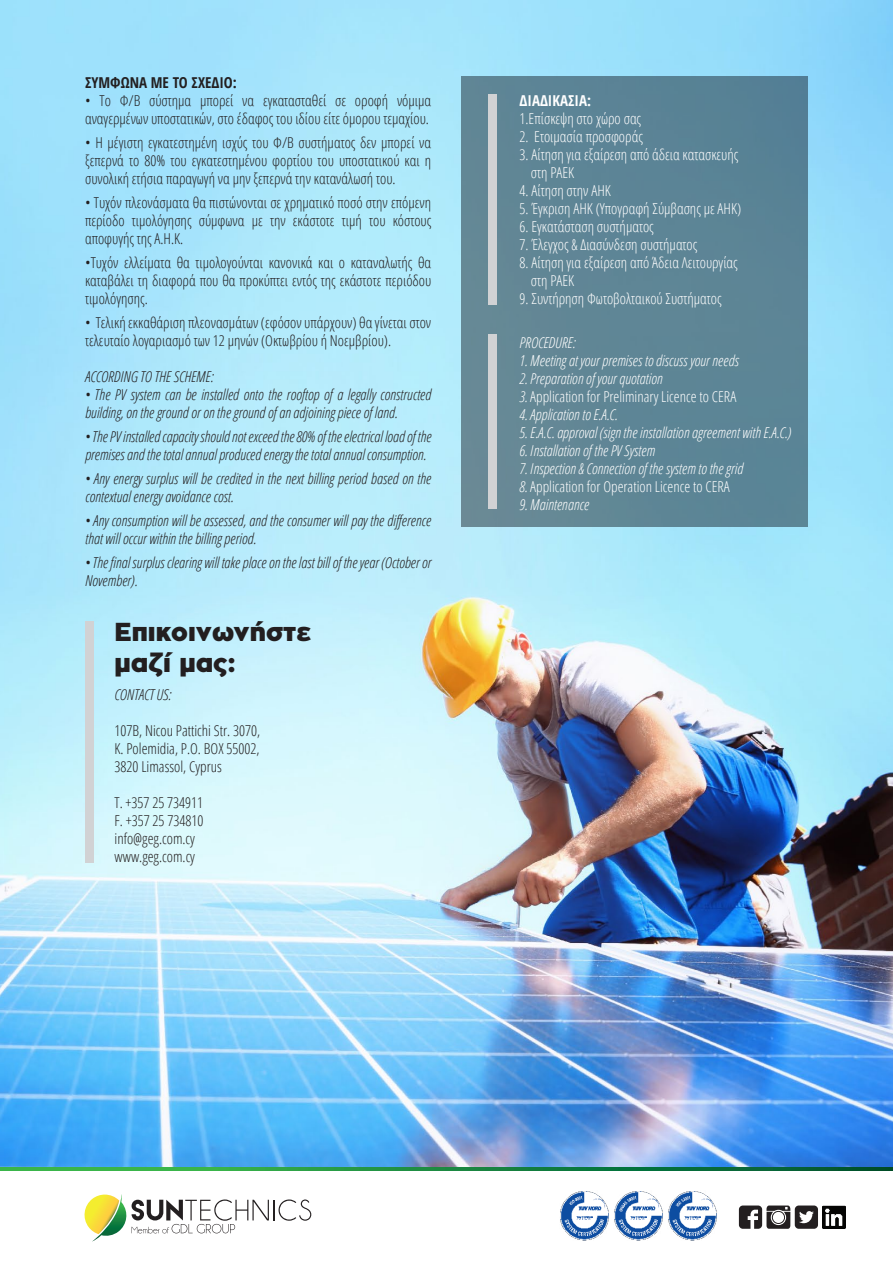
<style>
.page{position:relative;width:893px;height:1263px;background:#fff}
.page>*{position:absolute;margin:0;border:0;box-sizing:border-box;transform-origin:0 0}
.t1{font:900 25.8px/30.9px "Zona Pro";color:#231f20}
.t2{font:300 15px/18px "Open Sans Condensed";color:#231f20;text-align:justify}
.t3{font:italic 300 15px/18px "Open Sans Condensed";color:#231f20}
.t4{font:300 15px/18px "Open Sans Condensed";color:#fff}
.t5{font:italic 300 15px "Open Sans Condensed";color:#fff}
.t6{font:700 15px "Open Sans Condensed";color:#231f20}
.t7{font:700 15px "Open Sans Condensed";color:#fff}
.s1{font-style:italic}
</style>
<div class="page">
<img style="left:0;top:0;width:893px;height:1167px">
<div style="left:462px;top:76px;width:346px;height:450px;background:#5d8596"></div>
<div style="left:488px;top:94px;width:8px;height:210px;background:#d1d2d4"></div>
<div style="left:488px;top:335px;width:8px;height:174px;background:#d1d2d4"></div>
<img style="left:823px;top:1205px;width:23px;height:24px">
<svg style="left:739px;top:1205px;width:79px;height:24px"></svg>
<hr style="left:273px;top:1200px;width:2px;height:20px;background:#231f20">
<svg style="left:279px;top:1199px;width:32px;height:22px"></svg>
<svg style="left:84px;top:1194px;width:185px;height:47px"></svg>
<div style="left:85px;top:621px;width:8px;height:242px;background:#d1d2d4"></div>
<img style="left:560px;top:1191px;width:49px;height:49px">
<img style="left:668px;top:1191px;width:49px;height:49px">
<img style="left:614px;top:1191px;width:49px;height:49px">
<svg style="left:0;top:1167px;width:893px;height:3px;background:#1d8b40"></svg>
<p class="t6" style="left:85px;top:72px;width:153px">ΣΥΜΦΩΝΑ ΜΕ ΤΟ ΣΧΕΔΙΟ:</p>
<p class="t2" style="left:85px;top:91px;width:348px">• Το Φ/Β σύστημα μπορεί να εγκατασταθεί σε οροφή νόμιμα αναγερμένων υποστατικών, στο έδαφος του ιδίου είτε όμορου τεμαχίου.</p>
<p class="t2" style="left:85px;top:133px;width:348px">• Η μέγιστη εγκατεστημένη ισχύς του Φ/Β συστήματος δεν μπορεί να ξεπερνά το 80% του εγκατεστημένου φορτίου του υποστατικού και η συνολική ετήσια παραγωγή να μην ξεπερνά την κατανάλωσή του.</p>
<p class="t2" style="left:85px;top:193px;width:348px">• Τυχόν πλεονάσματα θα πιστώνονται σε χρηματικό ποσό στην επόμενη περίοδο τιμολόγησης σύμφωνα με την εκάστοτε τιμή του κόστους αποφυγής της Α.Η.Κ.</p>
<p class="t2" style="left:85px;top:253px;width:348px">•Τυχόν ελλείματα θα τιμολογούνται κανονικά και ο καταναλωτής θα καταβάλει τη διαφορά που θα προκύπτει εντός της εκάστοτε περιόδου τιμολόγησης.</p>
<p class="t2" style="left:85px;top:313px;width:348px">• Τελική εκκαθάριση πλεονασμάτων (εφόσον υπάρχουν) θα γίνεται στον τελευταίο λογαριασμό των 12 μηνών (Οκτωβρίου ή Νοεμβρίου).</p>
<p class="t3" style="left:85px;top:367px;width:130px">ACCORDING TO THE SCHEME:</p>
<p class="t3" style="left:85px;top:385px;width:348px">• The PV system can be installed onto the rooftop of a legally constructed building, on the ground or on the ground of an adjoining piece of land.</p>
<p class="t3" style="left:85px;top:427px;width:348px">• The PV installed capacity should not exceed the 80% of the electrical load of the premises and the total annual produced energy the total annual consumption.</p>
<p class="t3" style="left:85px;top:469px;width:348px">• Any energy surplus will be credited in the next billing period based on the contextual energy avoidance cost.</p>
<p class="t3" style="left:85px;top:511px;width:348px">• Any consumption will be assessed, and the consumer will pay the difference that will occur within the billing period.</p>
<p class="t3" style="left:85px;top:553px;width:348px">• The final surplus clearing will take place on the last bill of the year (October or<br>November).</p>
<h1 class="t1" style="left:115px;top:617px;width:198px">Επικοινωνήστε μαζί μας:</h1>
<p class="t3" style="left:115px;top:685px;width:58px">CONTACT US:</p>
<p class="t2" style="left:115px;top:721px;width:147px">107B, Nicou Pattichi Str. 3070, K. Polemidia, P.O. BOX 55002, 3820 Limassol, Cyprus</p>
<p class="t2" style="left:115px;top:793px;width:90px;text-align:left">Τ. +357 25 734911<br>F. +357 25 734810 info@geg.com.cy www.geg.com.cy</p>
<p class="t7" style="left:520px;top:90px;width:73px">ΔΙΑΔΙΚΑΣΙΑ:</p>
<p class="t4" style="left:520px;top:109px;width:123px">1.Επίσκεψη στο χώρο σας</p>
<p class="t4" style="left:520px;top:127px;width:125px">2. Ετοιμασία προσφοράς</p>
<p class="t4" style="left:531px;top:145px;width:209px;text-indent:-11px">3. Αίτηση για εξαίρεση από άδεια κατασκευής στη ΡΑΕΚ</p>
<p class="t4" style="left:520px;top:181px;width:93px">4. Αίτηση στην ΑΗΚ</p>
<p class="t4" style="left:520px;top:199px;width:223px">5. Έγκριση ΑΗΚ (Υπογραφή Σύμβασης με ΑΗΚ)</p>
<p class="t4" style="left:520px;top:217px;width:136px">6. Εγκατάσταση συστήματος</p>
<p class="t4" style="left:520px;top:235px;width:179px">7. Έλεγχος &amp; Διασύνδεση συστήματος</p>
<p class="t4" style="left:531px;top:253px;width:208px;text-indent:-11px">8. Αίτηση για εξαίρεση από Άδεια Λειτουργίας στη ΡΑΕΚ</p>
<p class="t4" style="left:520px;top:289px;width:204px">9. Συντήρηση Φωτοβολταικού Συστήματος</p>
<p class="t5" style="left:520px;top:332px;width:58px">PROCEDURE:</p>
<p class="t5" style="left:520px;top:350px;width:221px">1. Meeting at your premises to discuss your needs</p>
<p class="t5" style="left:520px;top:368px;width:144px">2. Preparation of your quotation</p>
<p class="t4" style="left:520px;top:387px;width:218px"><span class="s1">3.</span> Application for Preliminary Licence to CERA</p>
<p class="t5" style="left:520px;top:404px;width:100px">4. Application to E.A.C.</p>
<p class="t5" style="left:520px;top:422px;width:273px">5. E.A.C. approval (sign the installation agreement with E.A.C.)</p>
<p class="t5" style="left:520px;top:440px;width:137px">6. Installation of the PV System</p>
<p class="t5" style="left:520px;top:458px;width:225px">7. Inspection &amp; Connection of the system to the grid</p>
<p class="t4" style="left:520px;top:477px;width:212px"><span class="s1">8.</span> Application for Operation Licence to CERA</p>
<p class="t5" style="left:520px;top:494px;width:71px">9. Maintenance</p>
</div>
